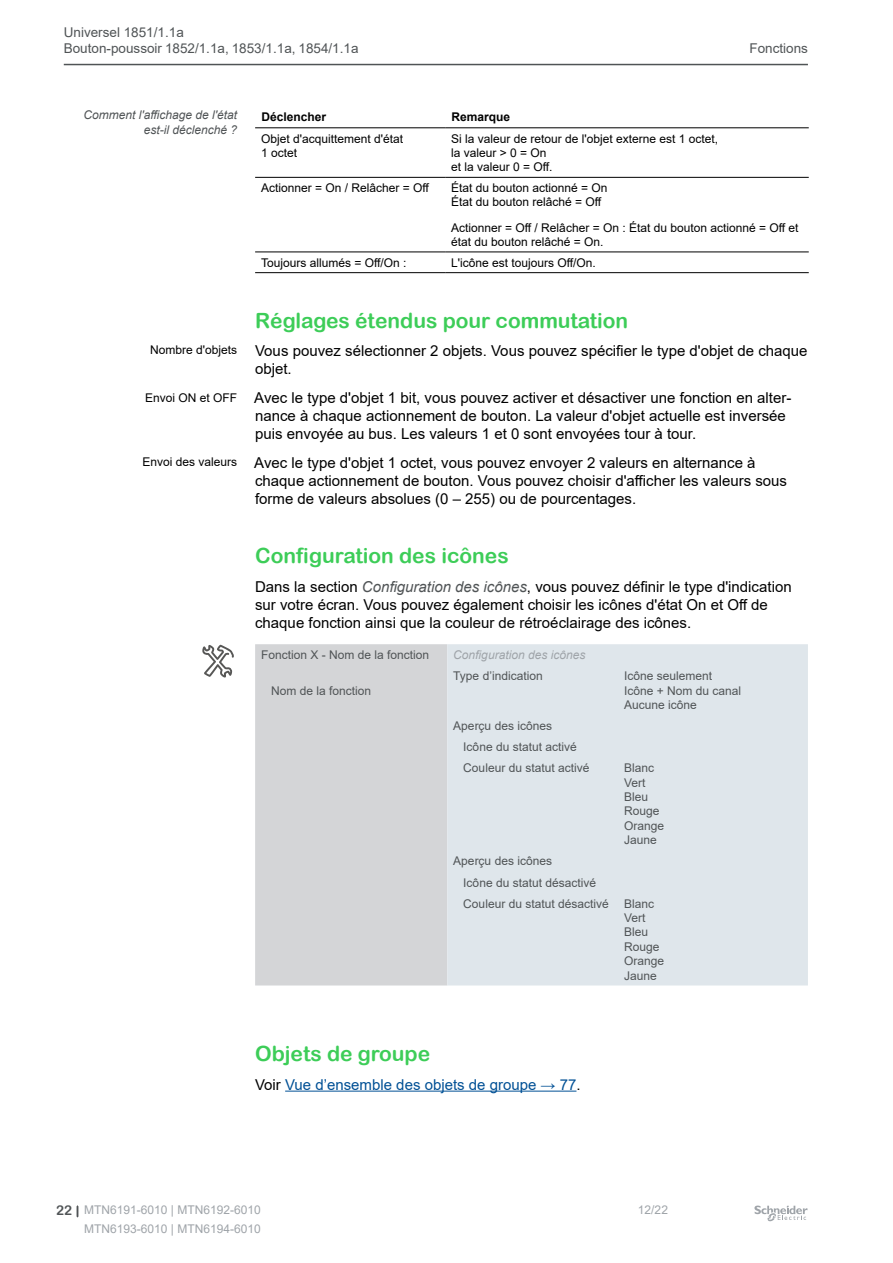
<style>
.page{position:relative;width:893px;height:1263px;background:#fff}
.page>*{position:absolute;margin:0;border:0;box-sizing:border-box;transform-origin:0 0}
.t1{font:21px "Arial Rounded MT Bold";color:#3dcd58}
.t2{font:15px/18px "Arial";color:#000}
.t3{font:15px "Arial";color:#005095}
.t4{font:13.5px/16.2px "Arial";color:#505456}
.t5{font:12px/14.4px "Arial";color:#000}
.t6{font:12px/14.4px "Arial";color:#505456}
.t7{font:12px "Arial";color:#9fa4a9}
.t8{font:italic 12px/14.4px "Arial";color:#505456;text-align:right}
.t9{font:italic 12px "Arial";color:#9fa4a9}
.t10{font:700 12px "Arial";color:#000}
.s1{font-style:italic;color:#505456}
.s2{color:#000}
.s3{font-family:"Arial Rounded MT Bold";font-size:13.5px;color:#505456}
</style>
<div class="page">
<svg style="left:754px;top:1205px;width:54px;height:17px"></svg>
<hr style="left:64px;top:64px;width:744px;height:1px;background:#505456">
<hr style="left:285px;top:1091px;width:291px;height:1px;background:#005095">
<svg style="left:255px;top:127px;width:554px;height:1px"></svg>
<hr style="left:255px;top:128px;width:190px;height:1px;background:#000">
<hr style="left:445px;top:128px;width:364px;height:1px;background:#000">
<hr style="left:255px;top:177px;width:190px;height:1px;background:#000">
<hr style="left:445px;top:177px;width:364px;height:1px;background:#000">
<hr style="left:255px;top:252px;width:190px;height:1px;background:#000">
<hr style="left:445px;top:252px;width:364px;height:1px;background:#000">
<hr style="left:255px;top:272px;width:190px;height:1px;background:#000">
<hr style="left:445px;top:272px;width:364px;height:1px;background:#000">
<div style="left:255px;top:644px;width:192px;height:341px;background:#d4d5d7"></div>
<div style="left:447px;top:644px;width:361px;height:341px;background:#dfe6eb"></div>
<svg style="left:202px;top:645px;width:32px;height:33px"></svg>
<p class="t4" style="left:64px;top:24px;width:296px">Universel 1851/1.1a<br>Bouton-poussoir 1852/1.1a, 1853/1.1a, 1854/1.1a</p>
<p class="t4" style="left:749px;top:40px;width:60px">Fonctions</p>
<p class="t8" style="left:83px;top:108px;width:155px">Comment l'affichage de l'état est-il déclenché ?</p>
<p class="t10" style="left:261px;top:109px;width:66px">Déclencher</p>
<p class="t10" style="left:452px;top:109px;width:60px">Remarque</p>
<p class="t5" style="left:261px;top:131px;width:143px">Objet d'acquittement d'état<br>1 octet</p>
<p class="t5" style="left:451px;top:131px;width:269px">Si la valeur de retour de l'objet externe est 1 octet, la valeur &gt; 0 = On<br>et la valeur 0 = Off.</p>
<p class="t5" style="left:261px;top:181px;width:170px">Actionner = On / Relâcher = Off</p>
<p class="t5" style="left:451px;top:181px;width:158px">État du bouton actionné = On<br>État du bouton relâché = Off</p>
<p class="t5" style="left:451px;top:220px;width:349px">Actionner = Off / Relâcher = On : État du bouton actionné = Off et état du bouton relâché = On.</p>
<p class="t5" style="left:261px;top:255px;width:147px">Toujours allumés = Off/On :</p>
<p class="t5" style="left:451px;top:255px;width:146px">L'icône est toujours Off/On.</p>
<p class="t5" style="left:150px;top:343px;width:88px">Nombre d'objets</p>
<p class="t5" style="left:145px;top:391px;width:94px">Envoi ON et OFF</p>
<p class="t5" style="left:142px;top:454px;width:96px">Envoi des valeurs</p>
<h1 class="t1" style="left:255px;top:308px;width:375px">Réglages étendus pour commutation</h1>
<p class="t2" style="left:255px;top:342px;width:554px">Vous pouvez sélectionner 2 objets. Vous pouvez spécifier le type d'objet de chaque objet.</p>
<p class="t2" style="left:254px;top:389px;width:539px">Avec le type d'objet 1 bit, vous pouvez activer et désactiver une fonction en alter&shy;nance à chaque actionnement de bouton. La valeur d'objet actuelle est inversée puis envoyée au bus. Les valeurs 1 et 0 sont envoyées tour à tour.</p>
<p class="t2" style="left:254px;top:453px;width:534px">Avec le type d'objet 1 octet, vous pouvez envoyer 2 valeurs en alternance à chaque actionnement de bouton. Vous pouvez choisir d'afficher les valeurs sous forme de valeurs absolues (0 – 255) ou de pourcentages.</p>
<h1 class="t1" style="left:255px;top:543px;width:255px">Configuration des icônes</h1>
<p class="t2" style="left:255px;top:577px;width:538px">Dans la section <span class="s1">Configuration des icônes</span>, vous pouvez définir le type d'indication sur votre écran. Vous pouvez également choisir les icônes d'état On et Off de chaque fonction ainsi que la couleur de rétroéclairage des icônes.</p>
<p class="t6" style="left:261px;top:648px;width:170px">Fonction X - Nom de la fonction</p>
<p class="t9" style="left:453px;top:647px;width:134px">Configuration des icônes</p>
<p class="t6" style="left:271px;top:683px;width:102px">Nom de la fonction</p>
<p class="t6" style="left:453px;top:669px;width:91px">Type d’indication</p>
<p class="t6" style="left:624px;top:669px;width:119px">Icône seulement<br>Icône + Nom du canal<br>Aucune icône</p>
<p class="t6" style="left:463px;top:715px;width:128px;line-height:21.1px;text-indent:-10px">Aperçu des icônes<br>Icône du statut activé<br>Couleur du statut activé</p>
<p class="t6" style="left:624px;top:761px;width:42px">Blanc<br>Vert<br>Bleu<br>Rouge<br>Orange<br>Jaune</p>
<p class="t6" style="left:463px;top:850px;width:147px;line-height:21.1px;text-indent:-10px">Aperçu des icônes<br>Icône du statut désactivé<br>Couleur du statut désactivé</p>
<p class="t6" style="left:624px;top:896px;width:42px">Blanc<br>Vert<br>Bleu<br>Rouge<br>Orange<br>Jaune</p>
<h1 class="t1" style="left:255px;top:1041px;width:177px">Objets de groupe</h1>
<p class="t3" style="left:255px;top:1074px;width:327px"><span class="s2">Voir</span> Vue d’ensemble des objets de groupe → 77<span class="s2">.</span></p>
<p class="t7" style="left:56px;top:1202px;width:206px"><span class="s3">22</span> MTN6191-6010 | MTN6192-6010</p>
<p class="t7" style="left:638px;top:1202px;width:32px">12/22</p>
<p class="t7" style="left:84px;top:1220px;width:178px">MTN6193-6010 | MTN6194-6010</p>
</div>
